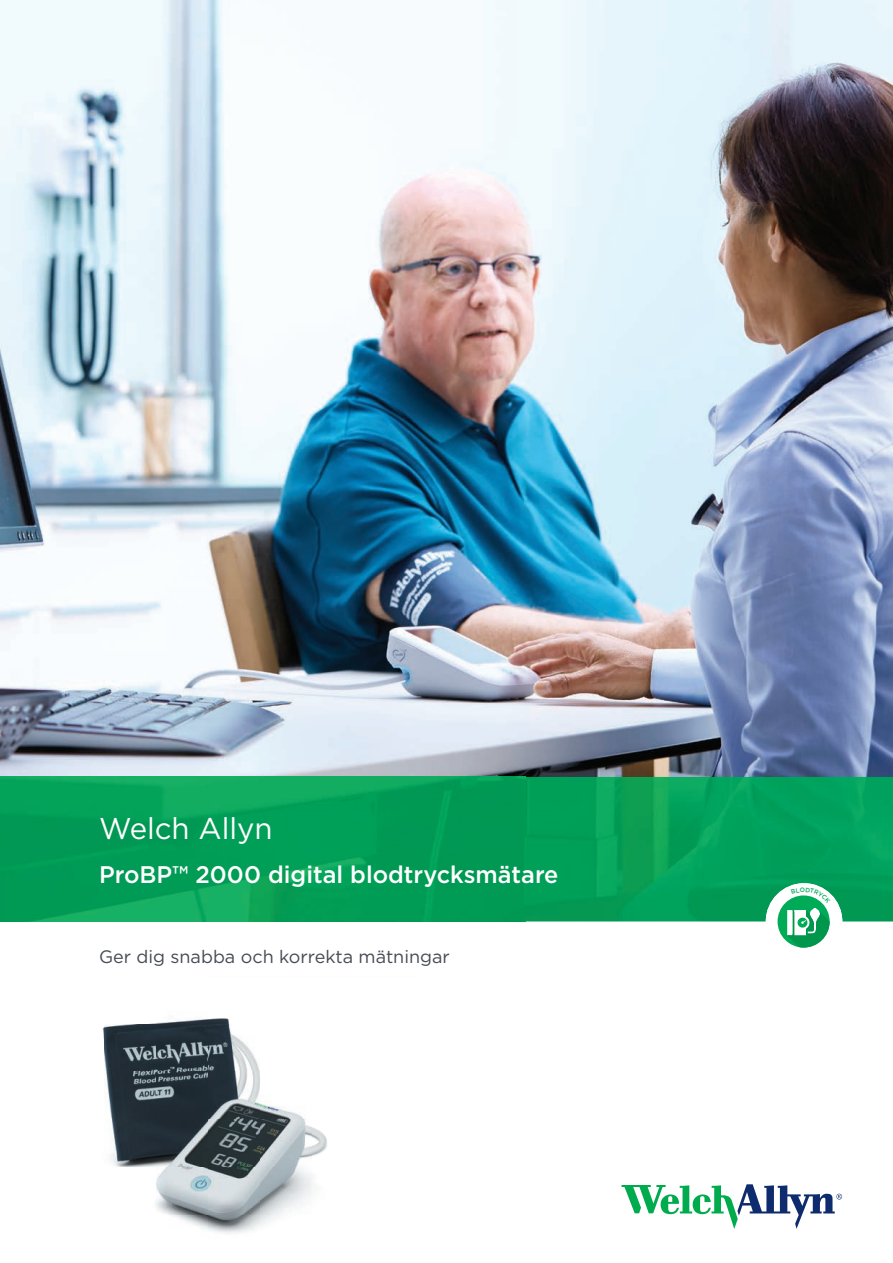
<style>
.page{position:relative;width:893px;height:1263px;background:#fff}
.page>*{position:absolute;margin:0;border:0;box-sizing:border-box;transform-origin:0 0}
.t1{font:30px "Gotham";color:#fff}
.t2{font:500 24px "Gotham";color:#fff}
.t3{font:18px "Gotham";color:#464b54}
</style>
<div class="page">
<img style="left:102px;top:1018px;width:225px;height:216px">
<img style="left:0;top:0;width:893px;height:921px">
<div style="left:766px;top:883px;width:76px;height:77px;background:#fff;border-radius:50%"></div>
<svg style="left:621px;top:1184px;width:221px;height:45px"></svg>
<div style="left:777px;top:895px;width:53px;height:52px;background:#00ab57;border-radius:50%"></div>
<svg style="left:787px;top:887px;width:44px;height:60px"></svg>
<p class="t1" style="left:99px;top:809px;width:175px">Welch Allyn</p>
<p class="t2" style="left:99px;top:859px;width:461px">ProBP™ 2000 digital blodtrycksmätare</p>
<p class="t3" style="left:99px;top:945px;width:352px">Ger dig snabba och korrekta mätningar</p>
</div>
